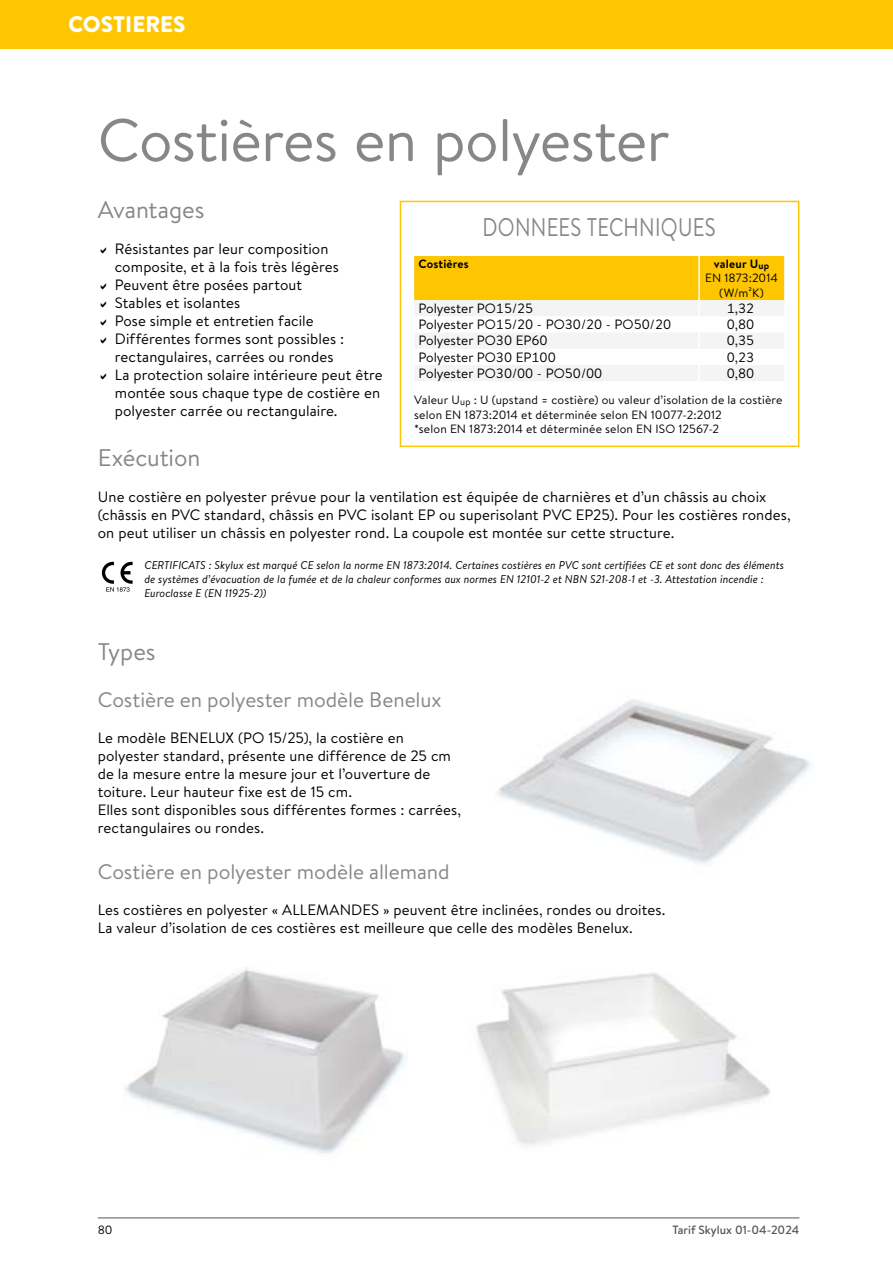
<style>
.page{position:relative;width:893px;height:1263px;background:#fff}
.page>*{position:absolute;margin:0;border:0;box-sizing:border-box;transform-origin:0 0}
.t1{font:60px "Brandon Text";letter-spacing:-.015em;color:#878786}
.t2{font:25.5px "Brandon Text";letter-spacing:.015em;color:#878786;scale:.8 1}
.t3{font:24px "Brandon Text";letter-spacing:-.005em;color:#878786}
.t4{font:900 22.5px "Brandon Text";color:#fff}
.t5{font:21px "Brandon Text";letter-spacing:-.005em;color:#878786}
.t6{font:15px/18px "Brandon Text";letter-spacing:.005em;color:#000}
.t7{font:13.5px "Brandon Text";color:#000}
.t8{font:12px/14.4px "Brandon Text";letter-spacing:.015em;color:#000;text-align:center}
.t9{font:500 12px "Brandon Text";color:#565656}
.t10{font:700 12px "Brandon Text";letter-spacing:.01em;color:#000}
.t11{font:italic 11.25px/13.8px "Brandon Text";color:#000}
.s1{font-weight:700}
</style>
<div class="page">
<svg style="left:414px;top:256px;width:370px;height:125px"></svg>
<hr style="left:98px;top:1218px;width:701px;height:1px;background:#565656">
<div style="left:0;top:0;width:893px;height:49px;background:#fec600"></div>
<svg style="left:102px;top:562px;width:31px;height:30px"></svg>
<img style="left:497px;top:699px;width:314px;height:165px">
<div style="left:400px;top:201px;width:399px;height:246px;border:2px solid #fec600"></div>
<img style="left:123px;top:968px;width:284px;height:186px">
<img style="left:476px;top:973px;width:294px;height:173px">
<h3 class="t4" style="left:68px;top:8px;width:119px">COSTIERES</h3>
<h1 class="t1" style="left:98px;top:99px;width:573px">Costières en polyester</h1>
<h3 class="t3" style="left:98px;top:193px;width:108px">Avantages</h3>
<p class="t6" style="left:115px;top:239px;width:269px">Résistantes par leur composition composite, et à la fois très légères Peuvent être posées partout<br>Stables et isolantes<br>Pose simple et entretien facile Différentes formes sont possibles : rectangulaires, carrées ou rondes<br>La protection solaire intérieure peut être montée sous chaque type de costière en polyester carrée ou rectangulaire.</p>
<h3 class="t3" style="left:98px;top:441px;width:104px">Exécution</h3>
<p class="t6" style="left:98px;top:487px;width:694px">Une costière en polyester prévue pour la ventilation est équipée de charnières et d’un châssis au choix (châssis en PVC standard, châssis en PVC isolant EP ou superisolant PVC EP25). Pour les costières rondes, on peut utiliser un châssis en polyester rond. La coupole est montée sur cette structure.</p>
<p class="t11" style="left:144px;top:558px;width:641px">CERTIFICATS : Skylux est marqué CE selon la norme EN 1873:2014. Certaines costières en PVC sont certifiées CE et sont donc des éléments de systèmes d’évacuation de la fumée et de la chaleur conformes aux normes EN 12101-2 et NBN S21-208-1 et -3. Attestation incendie :<br>Euroclasse E (EN 11925-2))</p>
<h2 class="t2" style="left:482px;top:209px;width:293px">DONNEES TECHNIQUES</h2>
<p class="t10" style="left:418px;top:255px;width:52px">Costières</p>
<p class="t8" style="left:705px;top:256px;width:74px"><span class="s1">valeur U</span><sub>up<br></sub>EN 1873:2014 (W/m²K)</p>
<p class="t7" style="left:418px;top:299px;width:116px">Polyester PO15/25</p>
<p class="t7" style="left:727px;top:299px;width:29px">1,32</p>
<p class="t7" style="left:418px;top:315px;width:254px">Polyester PO15/20 - PO30/20 - PO50/20</p>
<p class="t7" style="left:727px;top:315px;width:29px">0,80</p>
<p class="t7" style="left:418px;top:331px;width:131px">Polyester PO30 EP60</p>
<p class="t7" style="left:727px;top:331px;width:29px">0,35</p>
<p class="t7" style="left:418px;top:348px;width:139px">Polyester PO30 EP100</p>
<p class="t7" style="left:727px;top:348px;width:29px">0,23</p>
<p class="t7" style="left:418px;top:364px;width:185px">Polyester PO30/00 - PO50/00</p>
<p class="t7" style="left:727px;top:364px;width:29px">0,80</p>
<p class="t8" style="left:414px;top:392px;width:370px;text-align:left">Valeur U<sub>up</sub> : U (upstand = costière) ou valeur d’isolation de la costière selon EN 1873:2014 et déterminée selon EN 10077-2:2012<br>*selon EN 1873:2014 et déterminée selon EN ISO 12567-2</p>
<h3 class="t3" style="left:98px;top:635px;width:59px">Types</h3>
<h3 class="t5" style="left:98px;top:685px;width:345px">Costière en polyester modèle Benelux</h3>
<p class="t6" style="left:98px;top:728px;width:365px">Le modèle BENELUX (PO 15/25), la costière en polyester standard, présente une différence de 25 cm de la mesure entre la mesure jour et l’ouverture de toiture. Leur hauteur fixe est de 15 cm.<br>Elles sont disponibles sous différentes formes : carrées, rectangulaires ou rondes.</p>
<h3 class="t5" style="left:98px;top:858px;width:353px">Costière en polyester modèle allemand</h3>
<p class="t6" style="left:98px;top:901px;width:569px">Les costières en polyester « ALLEMANDES » peuvent être inclinées, rondes ou droites.<br>La valeur d’isolation de ces costières est meilleure que celle des modèles Benelux.</p>
<p class="t8" style="left:98px;top:1222px;width:16px">80</p>
<p class="t9" style="left:673px;top:1221px;width:128px">Tarif Skylux 01-04-2024</p>
</div>
